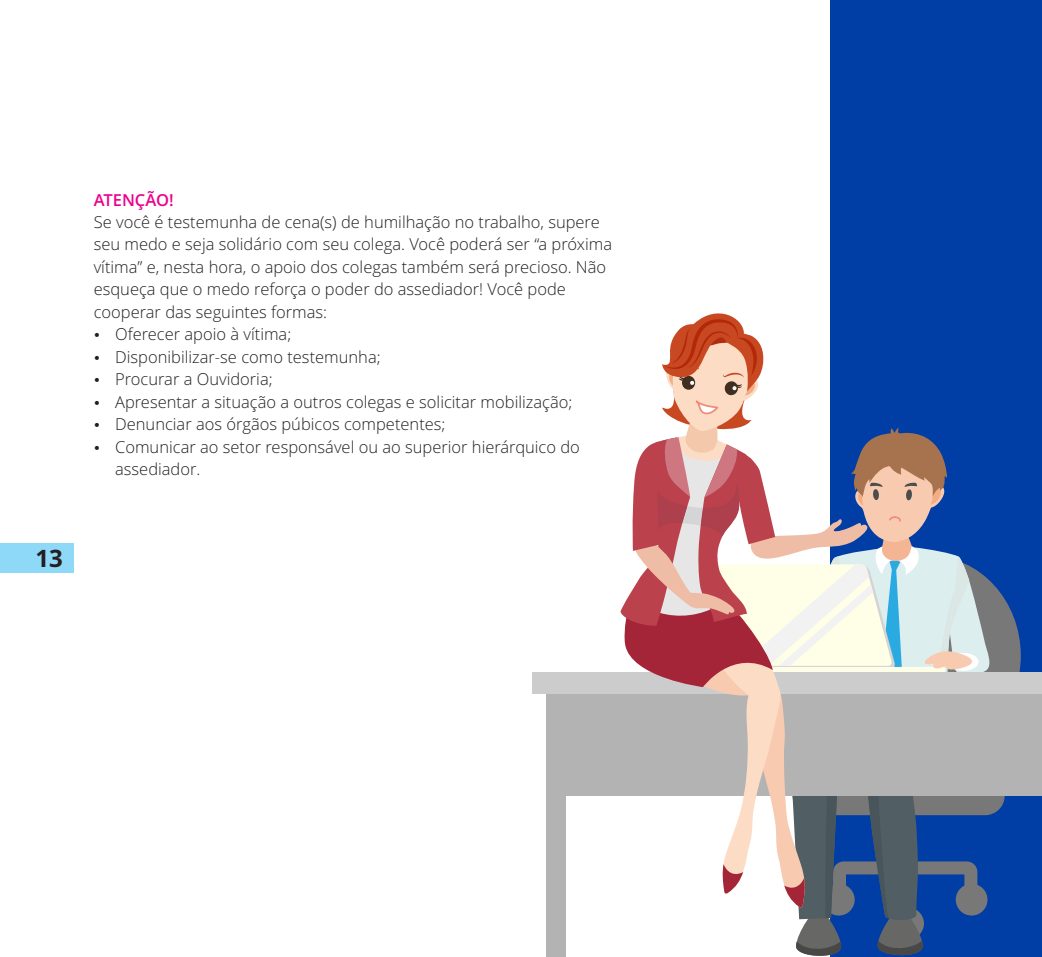
<style>
.page{position:relative;width:1042px;height:957px;background:#fff}
.page>*{position:absolute;margin:0;border:0;box-sizing:border-box;transform-origin:0 0}
.t1{font:700 24px "Open Sans";color:#231f20}
.t2{font:300 16.5px/22.5px "Open Sans";color:#231f20}
.t3{font:600 16.5px "Open Sans";color:#ec008c}
</style>
<div class="page">
<div style="left:830px;top:0;width:212px;height:957px;background:#003da5"></div>
<div style="left:839px;top:556px;width:182px;height:199px;background:#787878;border-radius:50%"></div>
<div style="left:546px;top:689px;width:496px;height:106px;background:#b3b3b3"></div>
<div style="left:532px;top:672px;width:510px;height:22px;background:#ccc"></div>
<div style="left:546px;top:750px;width:20px;height:207px;background:#b3b3b3"></div>
<svg style="left:620px;top:313px;width:374px;height:643px"></svg>
<div style="left:0;top:543px;width:74px;height:30px;background:#8ed8f8"></div>
<h1 class="t1" style="left:36px;top:548px;width:29px">13</h1>
<p class="t3" style="left:94px;top:193px;width:81px">ATENÇÃO!</p>
<p class="t2" style="left:94px;top:212px;width:520px">Se você é testemunha de cena(s) de humilhação no trabalho, supere seu medo e seja solidário com seu colega. Você poderá ser “a próxima vítima” e, nesta hora, o apoio dos colegas também será precioso. Não esqueça que o medo reforça o poder do assediador! Você pode cooperar das seguintes formas:</p>
<p class="t2" style="left:115px;top:325px;width:178px">Oferecer apoio à vítima;</p>
<p class="t2" style="left:115px;top:347px;width:267px">Disponibilizar-se como testemunha;<br>Procurar a Ouvidoria;</p>
<p class="t2" style="left:115px;top:392px;width:459px">Apresentar a situação a outros colegas e solicitar mobilização;</p>
<p class="t2" style="left:115px;top:415px;width:332px">Denunciar aos órgãos púbicos competentes;</p>
<p class="t2" style="left:115px;top:437px;width:466px">Comunicar ao setor responsável ou ao superior hierárquico do assediador.</p>
</div>
